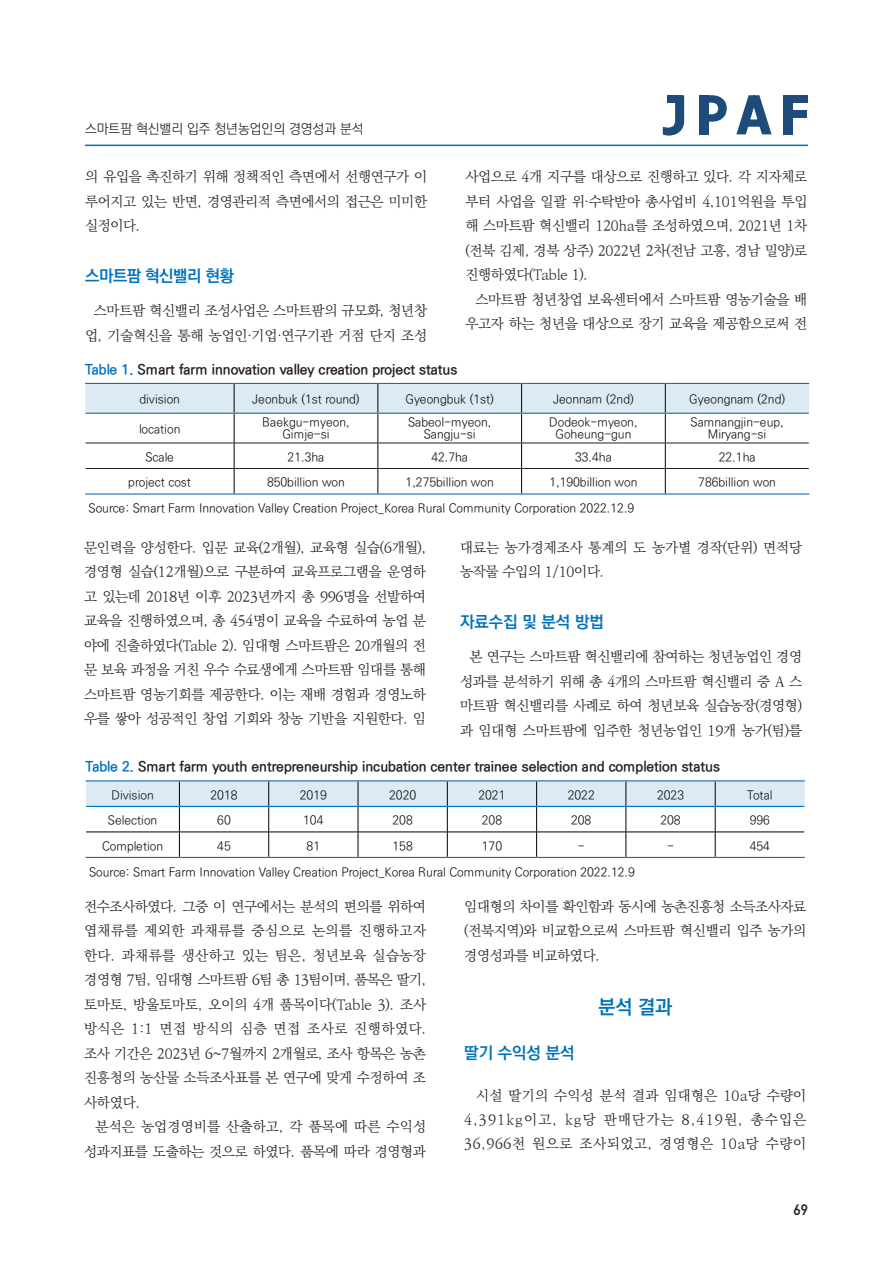
<style>
.page{position:relative;width:893px;height:1263px;background:#fff}
.page>*{position:absolute;margin:0;border:0;box-sizing:border-box;transform-origin:0 0}
.t1{font:700 19.5px "Ko Pub Dotum";color:#0072bc}
.t2{font:700 16.5px "Ko Pub Dotum";color:#0072bc}
.t3{font:700 16.5px "Ko Pub Dotum";letter-spacing:-.025em;color:#0072bc}
.t4{font:15px "DIN Mittelschrift Std";color:#231f20}
.t5{font:300 13.95px/24.5px "Ko Pub World Batang";letter-spacing:-.02em;color:#231f20;text-align:justify}
.t6{font:700 13.95px "Ko Pub World Dotum";color:#231f20}
.t7{font:300 13.5px "Ko Pub Dotum";color:#231f20}
.t8{font:300 12px/12px "Ko Pub World Dotum";color:#030303;text-align:center}
.s1{color:#0072bc}
</style>
<div class="page">
<hr style="left:85px;top:145px;width:723px;height:1px;background:#0072bc">
<div style="left:699px;top:95px;width:9px;height:39px;background:#1e4b7a"></div>
<svg style="left:708px;top:95px;width:19px;height:27px"></svg>
<svg style="left:736px;top:95px;width:36px;height:39px"></svg>
<div style="left:783px;top:95px;width:10px;height:39px;background:#1e4b7a"></div>
<div style="left:788px;top:95px;width:20px;height:8px;background:#1e4b7a"></div>
<div style="left:788px;top:110px;width:19px;height:8px;background:#1e4b7a"></div>
<svg style="left:663px;top:95px;width:21px;height:41px"></svg>
<svg style="left:86px;top:781px;width:718px;height:76px"></svg>
<hr style="left:86px;top:780px;width:93px;height:1px;background:#1e6bae">
<hr style="left:179px;top:780px;width:90px;height:1px;background:#1e6bae">
<hr style="left:269px;top:780px;width:89px;height:1px;background:#1e6bae">
<hr style="left:358px;top:780px;width:89px;height:1px;background:#1e6bae">
<hr style="left:447px;top:780px;width:90px;height:1px;background:#1e6bae">
<hr style="left:537px;top:780px;width:89px;height:1px;background:#1e6bae">
<hr style="left:626px;top:780px;width:89px;height:1px;background:#1e6bae">
<hr style="left:715px;top:780px;width:90px;height:1px;background:#1e6bae">
<hr style="left:86px;top:857px;width:93px;height:1px;background:#1e6bae">
<hr style="left:179px;top:857px;width:90px;height:1px;background:#1e6bae">
<hr style="left:269px;top:857px;width:89px;height:1px;background:#1e6bae">
<hr style="left:358px;top:857px;width:89px;height:1px;background:#1e6bae">
<hr style="left:447px;top:857px;width:90px;height:1px;background:#1e6bae">
<hr style="left:537px;top:857px;width:89px;height:1px;background:#1e6bae">
<hr style="left:626px;top:857px;width:89px;height:1px;background:#1e6bae">
<hr style="left:715px;top:857px;width:90px;height:1px;background:#1e6bae">
<hr style="left:86px;top:806px;width:93px;height:1px;background:#0072bc">
<hr style="left:179px;top:806px;width:90px;height:1px;background:#0072bc">
<hr style="left:269px;top:806px;width:89px;height:1px;background:#0072bc">
<hr style="left:358px;top:806px;width:89px;height:1px;background:#0072bc">
<hr style="left:447px;top:806px;width:90px;height:1px;background:#0072bc">
<hr style="left:537px;top:806px;width:89px;height:1px;background:#0072bc">
<hr style="left:626px;top:806px;width:89px;height:1px;background:#0072bc">
<hr style="left:715px;top:806px;width:89px;height:1px;background:#0072bc">
<svg style="left:85px;top:384px;width:724px;height:109px"></svg>
<hr style="left:86px;top:443px;width:148px;height:1px;background:#231f20">
<hr style="left:234px;top:443px;width:144px;height:1px;background:#231f20">
<hr style="left:378px;top:443px;width:144px;height:1px;background:#231f20">
<hr style="left:522px;top:443px;width:143px;height:1px;background:#231f20">
<hr style="left:665px;top:443px;width:144px;height:1px;background:#231f20">
<hr style="left:86px;top:468px;width:148px;height:1px;background:#231f20">
<hr style="left:234px;top:468px;width:144px;height:1px;background:#231f20">
<hr style="left:378px;top:468px;width:144px;height:1px;background:#231f20">
<hr style="left:522px;top:468px;width:143px;height:1px;background:#231f20">
<hr style="left:665px;top:468px;width:144px;height:1px;background:#231f20">
<hr style="left:85px;top:383px;width:149px;height:1px;background:#1e6bae">
<hr style="left:234px;top:383px;width:144px;height:1px;background:#1e6bae">
<hr style="left:378px;top:383px;width:144px;height:1px;background:#1e6bae">
<hr style="left:522px;top:383px;width:143px;height:1px;background:#1e6bae">
<hr style="left:665px;top:383px;width:144px;height:1px;background:#1e6bae">
<hr style="left:85px;top:493px;width:149px;height:2px;background:#1e6bae">
<hr style="left:234px;top:493px;width:144px;height:2px;background:#1e6bae">
<hr style="left:378px;top:493px;width:144px;height:2px;background:#1e6bae">
<hr style="left:522px;top:493px;width:143px;height:2px;background:#1e6bae">
<hr style="left:665px;top:493px;width:144px;height:2px;background:#1e6bae">
<hr style="left:86px;top:413px;width:148px;height:1px;background:#1e6bae">
<hr style="left:234px;top:413px;width:144px;height:1px;background:#1e6bae">
<hr style="left:378px;top:413px;width:144px;height:1px;background:#1e6bae">
<hr style="left:522px;top:413px;width:143px;height:1px;background:#1e6bae">
<hr style="left:665px;top:413px;width:144px;height:1px;background:#1e6bae">
<p class="t7" style="left:85px;top:123px;width:280px">스마트팜 혁신밸리 입주 청년농업인의 경영성과 분석</p>
<p class="t5" style="left:85px;top:165px;width:344px">의 유입을 촉진하기 위해 정책적인 측면에서 선행연구가 이 루어지고 있는 반면, 경영관리적 측면에서의 접근은 미미한 실정이다.</p>
<p class="t3" style="left:85px;top:268px;width:150px">스마트팜 혁신밸리 현황</p>
<p class="t5" style="left:85px;top:299px;width:344px;text-align:right">스마트팜 혁신밸리 조성사업은 스마트팜의 규모화, 청년창 업, 기술혁신을 통해 농업인·기업·연구기관 거점 단지 조성</p>
<p class="t5" style="left:465px;top:165px;width:344px">사업으로 4개 지구를 대상으로 진행하고 있다. 각 지자체로 부터 사업을 일괄 위·수탁받아 총사업비 4,101억원을 투입 해 스마트팜 혁신밸리 120ha를 조성하였으며, 2021년 1차 (전북 김제, 경북 상주) 2022년 2차(전남 고흥, 경남 밀양)로 진행하였다(Table 1).</p>
<p class="t5" style="left:465px;top:287px;width:344px;line-height:24px;text-align:right">스마트팜 청년창업 보육센터에서 스마트팜 영농기술을 배 우고자 하는 청년을 대상으로 장기 교육을 제공함으로써 전</p>
<p class="t6" style="left:85px;top:359px;width:374px"><span class="s1">Table 1.</span> Smart farm innovation valley creation project status</p>
<p class="t8" style="left:139px;top:394px;width:42px">division</p>
<p class="t8" style="left:252px;top:394px;width:109px">Jeonbuk (1st round)</p>
<p class="t8" style="left:405px;top:394px;width:90px">Gyeongbuk (1st)</p>
<p class="t8" style="left:553px;top:394px;width:82px">Jeonnam (2nd)</p>
<p class="t8" style="left:689px;top:394px;width:97px">Gyeongnam (2nd)</p>
<p class="t8" style="left:139px;top:424px;width:43px">location</p>
<p class="t8" style="left:262px;top:417px;width:89px">Baekgu-myeon,<br>Gimje-si</p>
<p class="t8" style="left:408px;top:417px;width:85px">Sabeol-myeon,<br>Sangju-si</p>
<p class="t8" style="left:549px;top:417px;width:90px">Dodeok-myeon,<br>Goheung-gun</p>
<p class="t8" style="left:690px;top:417px;width:95px">Samnangjin-eup,<br>Miryang-si</p>
<p class="t8" style="left:145px;top:451px;width:30px">Scale</p>
<p class="t8" style="left:288px;top:451px;width:38px">21.3ha</p>
<p class="t8" style="left:431px;top:451px;width:38px">42.7ha</p>
<p class="t8" style="left:575px;top:451px;width:38px">33.4ha</p>
<p class="t8" style="left:719px;top:451px;width:38px">22.1ha</p>
<p class="t8" style="left:128px;top:477px;width:64px">project cost</p>
<p class="t8" style="left:267px;top:477px;width:79px">850billion won</p>
<p class="t8" style="left:406px;top:477px;width:90px">1,275billion won</p>
<p class="t8" style="left:549px;top:477px;width:90px">1,190billion won</p>
<p class="t8" style="left:698px;top:477px;width:79px">786billion won</p>
<p class="t8" style="left:89px;top:503px;width:547px">Source: Smart Farm Innovation Valley Creation Project_Korea Rural Community Corporation 2022.12.9</p>
<p class="t5" style="left:84px;top:535px;width:344px">문인력을 양성한다. 입문 교육(2개월), 교육형 실습(6개월), 경영형 실습(12개월)으로 구분하여 교육프로그램을 운영하 고 있는데 2018년 이후 2023년까지 총 996명을 선발하여 교육을 진행하였으며, 총 454명이 교육을 수료하여 농업 분 야에 진출하였다(Table 2). 임대형 스마트팜은 20개월의 전 문 보육 과정을 거친 우수 수료생에게 스마트팜 임대를 통해 스마트팜 영농기회를 제공한다. 이는 재배 경험과 경영노하 우를 쌓아 성공적인 창업 기회와 창농 기반을 지원한다. 임</p>
<p class="t5" style="left:460px;top:535px;width:344px">대료는 농가경제조사 통계의 도 농가별 경작(단위) 면적당 농작물 수입의 1/10이다.</p>
<p class="t2" style="left:460px;top:614px;width:145px">자료수집 및 분석 방법</p>
<p class="t5" style="left:460px;top:645px;width:344px;text-indent:9px">본 연구는 스마트팜 혁신밸리에 참여하는 청년농업인 경영 성과를 분석하기 위해 총 4개의 스마트팜 혁신밸리 중 A 스 마트팜 혁신밸리를 사례로 하여 청년보육 실습농장(경영형) 과 임대형 스마트팜에 입주한 청년농업인 19개 농가(팀)를</p>
<p class="t6" style="left:86px;top:757px;width:636px"><span class="s1">Table 2.</span> Smart farm youth entrepreneurship incubation center trainee selection and completion status</p>
<p class="t8" style="left:111px;top:789px;width:44px">Division</p>
<p class="t8" style="left:211px;top:789px;width:29px">2018</p>
<p class="t8" style="left:300px;top:789px;width:29px">2019</p>
<p class="t8" style="left:389px;top:789px;width:29px">2020</p>
<p class="t8" style="left:478px;top:789px;width:29px">2021</p>
<p class="t8" style="left:568px;top:789px;width:29px">2022</p>
<p class="t8" style="left:657px;top:789px;width:29px">2023</p>
<p class="t8" style="left:747px;top:789px;width:27px">Total</p>
<p class="t8" style="left:108px;top:815px;width:51px">Selection</p>
<p class="t8" style="left:217px;top:815px;width:15px">60</p>
<p class="t8" style="left:303px;top:815px;width:22px">104</p>
<p class="t8" style="left:393px;top:815px;width:22px">208</p>
<p class="t8" style="left:482px;top:815px;width:22px">208</p>
<p class="t8" style="left:571px;top:815px;width:22px">208</p>
<p class="t8" style="left:660px;top:815px;width:22px">208</p>
<p class="t8" style="left:750px;top:815px;width:22px">996</p>
<p class="t8" style="left:102px;top:840px;width:63px">Completion</p>
<p class="t8" style="left:217px;top:840px;width:15px">45</p>
<p class="t8" style="left:307px;top:840px;width:15px">81</p>
<p class="t8" style="left:393px;top:840px;width:22px">158</p>
<p class="t8" style="left:482px;top:840px;width:22px">170</p>
<p class="t8" style="left:578px;top:840px;width:8px">-</p>
<p class="t8" style="left:667px;top:840px;width:8px">-</p>
<p class="t8" style="left:750px;top:840px;width:22px">454</p>
<p class="t8" style="left:89px;top:867px;width:547px">Source: Smart Farm Innovation Valley Creation Project_Korea Rural Community Corporation 2022.12.9</p>
<p class="t5" style="left:84px;top:895px;width:344px">전수조사하였다. 그중 이 연구에서는 분석의 편의를 위하여 엽채류를 제외한 과채류를 중심으로 논의를 진행하고자 한다. 과채류를 생산하고 있는 팀은, 청년보육 실습농장 경영형 7팀, 임대형 스마트팜 6팀 총 13팀이며, 품목은 딸기, 토마토, 방울토마토, 오이의 4개 품목이다(Table 3). 조사 방식은 1:1 면접 방식의 심층 면접 조사로 진행하였다. 조사 기간은 2023년 6~7월까지 2개월로, 조사 항목은 농촌 진흥청의 농산물 소득조사표를 본 연구에 맞게 수정하여 조 사하였다.</p>
<p class="t5" style="left:84px;top:1115px;width:344px;text-align:right">분석은 농업경영비를 산출하고, 각 품목에 따른 수익성 성과지표를 도출하는 것으로 하였다. 품목에 따라 경영형과</p>
<p class="t5" style="left:464px;top:895px;width:344px">임대형의 차이를 확인함과 동시에 농촌진흥청 소득조사자료 (전북지역)와 비교함으로써 스마트팜 혁신밸리 입주 농가의 경영성과를 비교하였다.</p>
<h1 class="t1" style="left:598px;top:997px;width:75px">분석 결과</h1>
<p class="t2" style="left:464px;top:1044px;width:112px">딸기 수익성 분석</p>
<p class="t5" style="left:464px;top:1083px;width:344px;text-indent:12px">시설 딸기의 수익성 분석 결과 임대형은 10a당 수량이 4,391kg이고, kg당 판매단가는 8,419원, 총수입은 36,966천 원으로 조사되었고, 경영형은 10a당 수량이</p>
<p class="t4" style="left:793px;top:1201px;width:16px">69</p>
</div>
